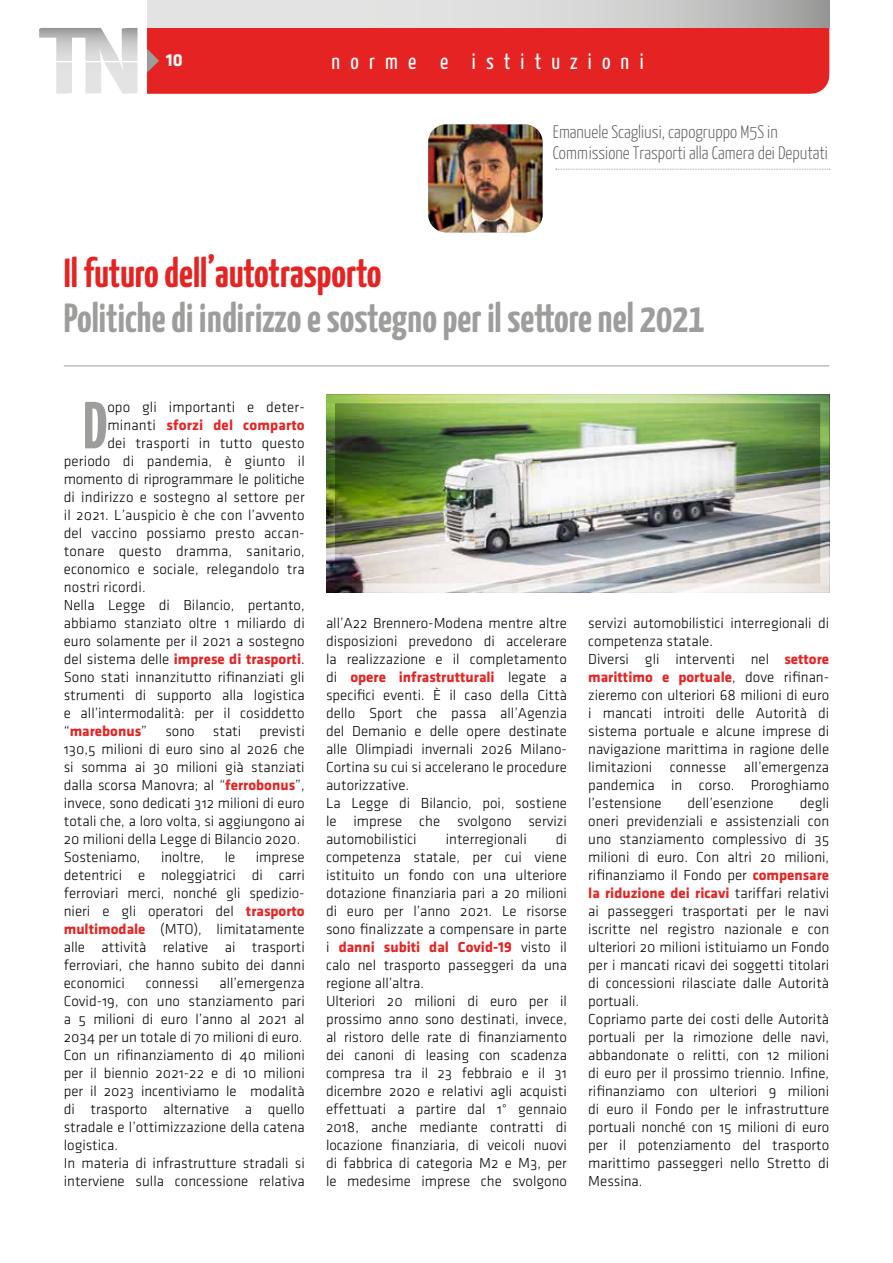
<style>
.page{position:relative;width:893px;height:1263px;background:#fff}
.page>*{position:absolute;margin:0;border:0;box-sizing:border-box;transform-origin:0 0}
.t1{font:700 66.45px "Yanone Kaffeesatz";color:#9d9d9c}
.t2{font:700 40.5px "Yanone Kaffeesatz";color:#9d9d9c}
.t3{font:700 40.5px "Yanone Kaffeesatz";color:#e52322}
.t4{font:22.5px "Yanone Kaffeesatz";letter-spacing:.45em;color:#fff}
.t5{font:300 18px/21px "Yanone Kaffeesatz";color:#575756}
.t6{font:700 18px "Klavika";color:#fff}
.t7{font:15px/18px "Klavika Light OSF";color:#000}
.t8{font:700 15px "Klavika";color:#e52322}
.s1{font-family:"Klavika Light OSF";font-weight:400;color:#000}
.s2{font-family:"Klavika";font-weight:700;color:#e52322}
</style>
<div class="page">
<hr style="left:64px;top:365px;width:765px;height:1px;background:#9d9d9c">
<svg style="left:556px;top:169px;width:274px;height:1px"></svg>
<img style="left:428px;top:124px;width:115px;height:108px">
<img style="left:336px;top:404px;width:483px;height:178px">
<div style="left:326px;top:394px;width:503px;height:198px;border:9px solid #fff"></div>
<div style="left:147px;top:28px;width:682px;height:66px;background:#e52322"></div>
<svg style="left:147px;top:0;width:682px;height:28px;background:#d4d4d4"></svg>
<svg style="left:39px;top:28px;width:98px;height:33px"></svg>
<svg style="left:56px;top:62px;width:81px;height:32px;fill:#e3e3e3"></svg>
<p class="t6" style="left:166px;top:50px;width:18px">10</p>
<h3 class="t4" style="left:331px;top:45px;width:314px">norme e istituzioni</h3>
<p class="t5" style="left:553px;top:120px;width:277px">Emanuele Scagliusi, capogruppo M5S in<br>Commissione Trasporti alla Camera dei Deputati</p>
<h2 class="t3" style="left:64px;top:244px;width:319px">Il futuro dell’autotrasporto</h2>
<h2 class="t2" style="left:64px;top:289px;width:642px">Politiche di indirizzo e sostegno per il settore nel 2021</h2>
<h1 class="t1" style="left:83px;top:378px;width:25px">D</h1>
<p class="t7" style="left:107px;top:398px;width:199px">opo gli importanti e deter-</p>
<p class="t8" style="left:107px;top:417px;width:199px"><span class="s1">minanti</span> sforzi del comparto</p>
<p class="t7" style="left:64px;top:434px;width:242px;text-indent:44px">dei trasporti in tutto questo periodo di pandemia, è giunto il momento di riprogrammare le politiche di indirizzo e sostegno al settore per il 2021. L’auspicio è che con l’avvento del vaccino possiamo presto accan&shy;tonare questo dramma, sanitario, economico e sociale, relegandolo tra nostri ricordi.<br>Nella Legge di Bilancio, pertanto, abbiamo stanziato oltre 1 miliardo di euro solamente per il 2021 a sostegno</p>
<p class="t8" style="left:64px;top:651px;width:242px"><span class="s1">del sistema delle</span> imprese di trasporti<span class="s1">.</span></p>
<p class="t7" style="left:64px;top:668px;width:242px">Sono stati innanzitutto rifinanziati gli strumenti di supporto alla logistica e all’intermodalità: per il cosiddetto “<span class="s2">marebonus</span>” sono stati previsti 130,5 milioni di euro sino al 2026 che si somma ai 30 milioni già stanziati dalla scorsa Manovra; al “<span class="s2">ferrobonus</span>”, invece, sono dedicati 312 milioni di euro totali che, a loro volta, si aggiungono ai 20 milioni della Legge di Bilancio 2020.<br>Sosteniamo,</p>
<p class="t7" style="left:161px;top:848px;width:45px">inoltre,</p>
<p class="t7" style="left:225px;top:848px;width:12px">le</p>
<p class="t7" style="left:64px;top:848px;width:242px;text-align:justify;text-indent:192px">imprese detentrici e noleggiatrici di carri ferroviari merci, nonché gli spedizio&shy;nieri e gli operatori del <span class="s2">trasporto multimodale</span> (MTO), limitatamente alle attività relative ai trasporti ferroviari, che hanno subito dei danni economici</p>
<p class="t7" style="left:64px;top:974px;width:242px;text-indent:156px">all’emergenza Covid-19, con uno stanziamento pari a 5 milioni di euro l’anno al 2021 al 2034 per un totale di 70 milioni di euro.<br>Con un rifinanziamento di 40 milioni per il biennio 2021-22 e di 10 milioni per il 2023 incentiviamo le modalità di trasporto alternative a quello stradale e l’ottimizzazione della catena logistica.<br>In materia di infrastrutture stradali si interviene sulla concessione relativa</p>
<p class="t7" style="left:146px;top:974px;width:54px">connessi</p>
<p class="t7" style="left:326px;top:614px;width:242px;text-align:justify">all’A22 Brennero-Modena mentre altre disposizioni prevedono di accelerare la realizzazione e il completamento</p>
<p class="t8" style="left:326px;top:669px;width:242px"><span class="s1">di</span> opere infrastrutturali <span class="s1">legate a</span></p>
<p class="t7" style="left:326px;top:686px;width:242px">specifici eventi. È il caso della Città dello Sport che passa all’Agenzia del Demanio e delle opere destinate alle Olimpiadi invernali 2026 Milano-<br>Cortina su cui si accelerano le procedure autorizzative.<br>La Legge di Bilancio, poi, sostiene le imprese che svolgono servizi automobilistici</p>
<p class="t7" style="left:326px;top:831px;width:242px;text-align:justify;text-indent:230px">di competenza statale, per cui viene istituito un fondo con una ulteriore dotazione finanziaria pari a 20 milioni di euro per l’anno 2021. Le risorse sono finalizzate a compensare in parte</p>
<p class="t8" style="left:326px;top:939px;width:242px"><span class="s1">i</span> danni subiti dal Covid-19 <span class="s1">visto il</span></p>
<p class="t7" style="left:326px;top:957px;width:242px">calo nel trasporto passeggeri da una regione all’altra.<br>Ulteriori 20 milioni di euro per il prossimo anno sono destinati, invece, al ristoro delle rate di finanziamento dei canoni di leasing con scadenza compresa tra il 23 febbraio e il 31 dicembre 2020 e relativi agli acquisti effettuati a partire dal 1° gennaio 2018, anche mediante contratti di locazione finanziaria, di veicoli nuovi di fabbrica di categoria M2 e M3, per le medesime imprese che svolgono</p>
<p class="t7" style="left:446px;top:831px;width:83px">interregionali</p>
<p class="t7" style="left:588px;top:615px;width:242px">servizi automobilistici interregionali di competenza statale.<br>Diversi gli interventi nel <span class="s2">settore</span></p>
<p class="t8" style="left:588px;top:669px;width:242px">marittimo e portuale<span class="s1">, dove rifinan-</span></p>
<p class="t7" style="left:588px;top:687px;width:242px;text-align:justify">zieremo con ulteriori 68 milioni di euro i mancati introiti delle Autorità di sistema portuale e alcune imprese di navigazione marittima in ragione delle limitazioni connesse all’emergenza pandemica in corso. Proroghiamo l’estensione</p>
<p class="t7" style="left:588px;top:795px;width:242px;text-align:justify;text-indent:212px">degli oneri previdenziali e assistenziali con uno stanziamento complessivo di 35 milioni di euro. Con altri 20 milioni, rifinanziamo il Fondo per <span class="s2">compensare</span></p>
<p class="t8" style="left:588px;top:885px;width:242px">la riduzione dei ricavi <span class="s1">tariffari relativi</span></p>
<p class="t7" style="left:588px;top:903px;width:242px">ai passeggeri trasportati per le navi iscritte nel registro nazionale e con ulteriori 20 milioni istituiamo un Fondo per i mancati ricavi dei soggetti titolari di concessioni rilasciate dalle Autorità portuali.<br>Copriamo parte dei costi delle Autorità portuali per la rimozione delle navi, abbandonate o relitti, con 12 milioni di euro per il prossimo triennio. Infine, rifinanziamo con ulteriori 9 milioni di euro il Fondo per le infrastrutture portuali nonché con 15 milioni di euro per il potenziamento del trasporto marittimo passeggeri nello Stretto di Messina.</p>
<p class="t7" style="left:688px;top:795px;width:88px">dell’esenzione</p>
</div>
